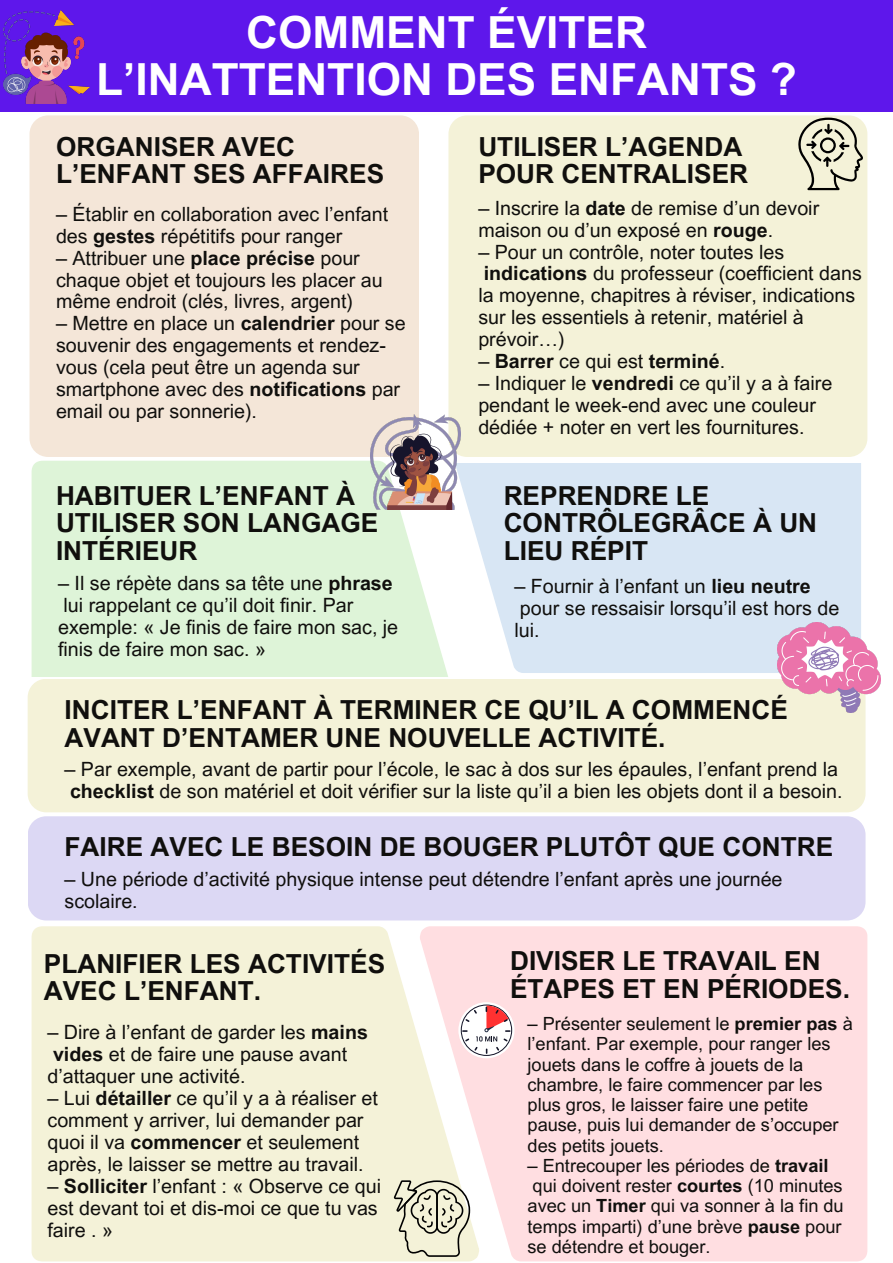
<style>
.page{position:relative;width:893px;height:1263px;background:#fff}
.page>*{position:absolute;margin:0;border:0;box-sizing:border-box;transform-origin:0 0}
.t1{font:700 44.25px/47.2px "Arial MT Pro";color:#fff;text-align:center}
.t2{font:700 26.25px/27.6px "Arial MT Pro";color:#100f0d}
.t3{font:19.65px/21.9px "Arial MT Pro";color:#100f0d}
.t4{font:700 19.65px "Arial MT Pro";color:#100f0d}
.t5{font:18.15px/20.2px "Arial MT Pro";color:#100f0d}
.s1{font-weight:700}
.s2{font-weight:400}
</style>
<div class="page">
<div style="left:0;top:0;width:893px;height:112px;background:#5e17eb"></div>
<div style="left:30px;top:115px;width:389px;height:342px;background:#f4e6d8;border-radius:19px"></div>
<div style="left:32px;top:461px;width:416px;height:215px;background:#def4d8"></div>
<div style="left:28px;top:679px;width:837px;height:133px;background:#f4f2d8;border-radius:19px"></div>
<svg style="left:424px;top:463px;width:437px;height:210px;background:#dce9f4"></svg>
<div style="left:448px;top:115px;width:419px;height:342px;background:#f4f2d8;border-radius:19px"></div>
<div style="left:32px;top:926px;width:387px;height:335px;background:#f4f2d8"></div>
<svg style="left:419px;top:926px;width:448px;height:335px;background:#fee0e2"></svg>
<div style="left:28px;top:816px;width:837px;height:104px;background:#dcd8f4;border-radius:19px"></div>
<svg style="left:798px;top:118px;width:65px;height:72px"></svg>
<svg style="left:394px;top:1180px;width:76px;height:77px;background:#cbcab5"></svg>
<img style="left:3px;top:11px;width:86px;height:93px">
<img style="left:371px;top:414px;width:89px;height:95px">
<img style="left:777px;top:622px;width:103px;height:91px">
<svg style="left:458px;top:1002px;width:56px;height:56px"></svg>
<svg style="left:462px;top:1005px;width:49px;height:50px"></svg>
<p class="t1" style="left:96px;top:14px;width:702px">COMMENT ÉVITER<br>L’INATTENTION DES ENFANTS ?</p>
<p class="t2" style="left:56px;top:136px;width:330px">ORGANISER AVEC<br>L’ENFANT SES AFFAIRES</p>
<p class="t3" style="left:56px;top:205px;width:334px">– Établir en collaboration avec l’enfant des <span class="s1">gestes</span> répétitifs pour ranger</p>
<p class="t3" style="left:56px;top:249px;width:328px">– Attribuer une <span class="s1">place précise</span> pour chaque objet et toujours les placer au même endroit (clés, livres, argent)</p>
<h2 class="t3" style="left:56px;top:315px;width:351px">– Mettre en place un <span class="s1">calendrier</span> pour se souvenir des engagements et rendez&shy;vous (cela peut être un agenda sur smartphone avec des <span class="s1">notifications</span> par email ou par sonnerie).</h2>
<p class="t2" style="left:478px;top:136px;width:271px">UTILISER L’AGENDA<br>POUR CENTRALISER</p>
<p class="t3" style="left:478px;top:199px;width:342px">– Inscrire la <span class="s1">date</span> de remise d’un devoir maison ou d’un exposé en <span class="s1">rouge</span>.</p>
<p class="t3" style="left:478px;top:243px;width:385px">– Pour un contrôle, noter toutes les <span class="s1">indications</span> du professeur (coefficient dans la moyenne, chapitres à réviser, indications sur les essentiels à retenir, matériel à prévoir…)</p>
<p class="t4" style="left:478px;top:354px;width:248px"><span class="s2">–</span> Barrer <span class="s2">ce qui est</span> terminé<span class="s2">.</span></p>
<h2 class="t3" style="left:478px;top:375px;width:355px">– Indiquer le <span class="s1">vendredi</span> ce qu’il y a à faire pendant le week-end avec une couleur dédiée + noter en vert les fournitures.</h2>
<p class="t2" style="left:56px;top:485px;width:324px">HABITUER L’ENFANT À<br>UTILISER SON LANGAGE<br>INTÉRIEUR</p>
<h2 class="t2" style="left:504px;top:485px;width:315px">REPRENDRE LE<br>CONTRÔLEGRÂCE À UN<br>LIEU RÉPIT</h2>
<p class="t3" style="left:58px;top:575px;width:341px">– Il se répète dans sa tête une <span class="s1">phrase </span>lui rappelant ce qu’il doit finir. Par exemple: « Je finis de faire mon sac, je finis de faire mon sac. »</p>
<p class="t3" style="left:514px;top:577px;width:326px">– Fournir à l’enfant un <span class="s1">lieu neutre </span>pour se ressaisir lorsqu’il est hors de lui.</p>
<p class="t2" style="left:65px;top:699px;width:725px">INCITER L’ENFANT À TERMINER CE QU’IL A COMMENCÉ<br>AVANT D’ENTAMER UNE NOUVELLE ACTIVITÉ.</p>
<p class="t3" style="left:65px;top:760px;width:779px">– Par exemple, avant de partir pour l’école, le sac à dos sur les épaules, l’enfant prend la <span class="s1">checklist</span> de son matériel et doit vérifier sur la liste qu’il a bien les objets dont il a besoin.</p>
<p class="t2" style="left:65px;top:836px;width:770px">FAIRE AVEC LE BESOIN DE BOUGER PLUTÔT QUE CONTRE</p>
<p class="t3" style="left:65px;top:871px;width:719px">– Une période d’activité physique intense peut détendre l’enfant après une journée scolaire.</p>
<p class="t2" style="left:44px;top:953px;width:343px">PLANIFIER LES ACTIVITÉS<br>AVEC L’ENFANT.</p>
<h2 class="t2" style="left:510px;top:950px;width:341px">DIVISER LE TRAVAIL EN<br>ÉTAPES ET EN PÉRIODES.</h2>
<p class="t3" style="left:48px;top:1024px;width:322px">– Dire à l’enfant de garder les <span class="s1">mains vides</span> et de faire une pause avant d’attaquer une activité.</p>
<h2 class="t3" style="left:48px;top:1090px;width:332px">– Lui <span class="s1">détailler</span> ce qu’il y a à réaliser et comment y arriver, lui demander par quoi il va <span class="s1">commencer</span> et seulement après, le laisser se mettre au travail.</h2>
<p class="t3" style="left:48px;top:1177px;width:335px">– <span class="s1">Solliciter</span> l’enfant : « Observe ce qui est devant toi et dis-moi ce que tu vas faire . »</p>
<h2 class="t5" style="left:527px;top:1016px;width:327px">– Présenter seulement le <span class="s1">premier pas</span> à l’enfant. Par exemple, pour ranger les jouets dans le coffre à jouets de la chambre, le faire commencer par les plus gros, le laisser faire une petite pause, puis lui demander de s’occuper des petits jouets.</h2>
<p class="t5" style="left:527px;top:1158px;width:318px">– Entrecouper les périodes de <span class="s1">travail </span>qui doivent rester <span class="s1">courtes</span> (10 minutes avec un <span class="s1">Timer</span> qui va sonner à la fin du temps imparti) d’une brève <span class="s1">pause</span> pour se détendre et bouger.</p>
</div>
